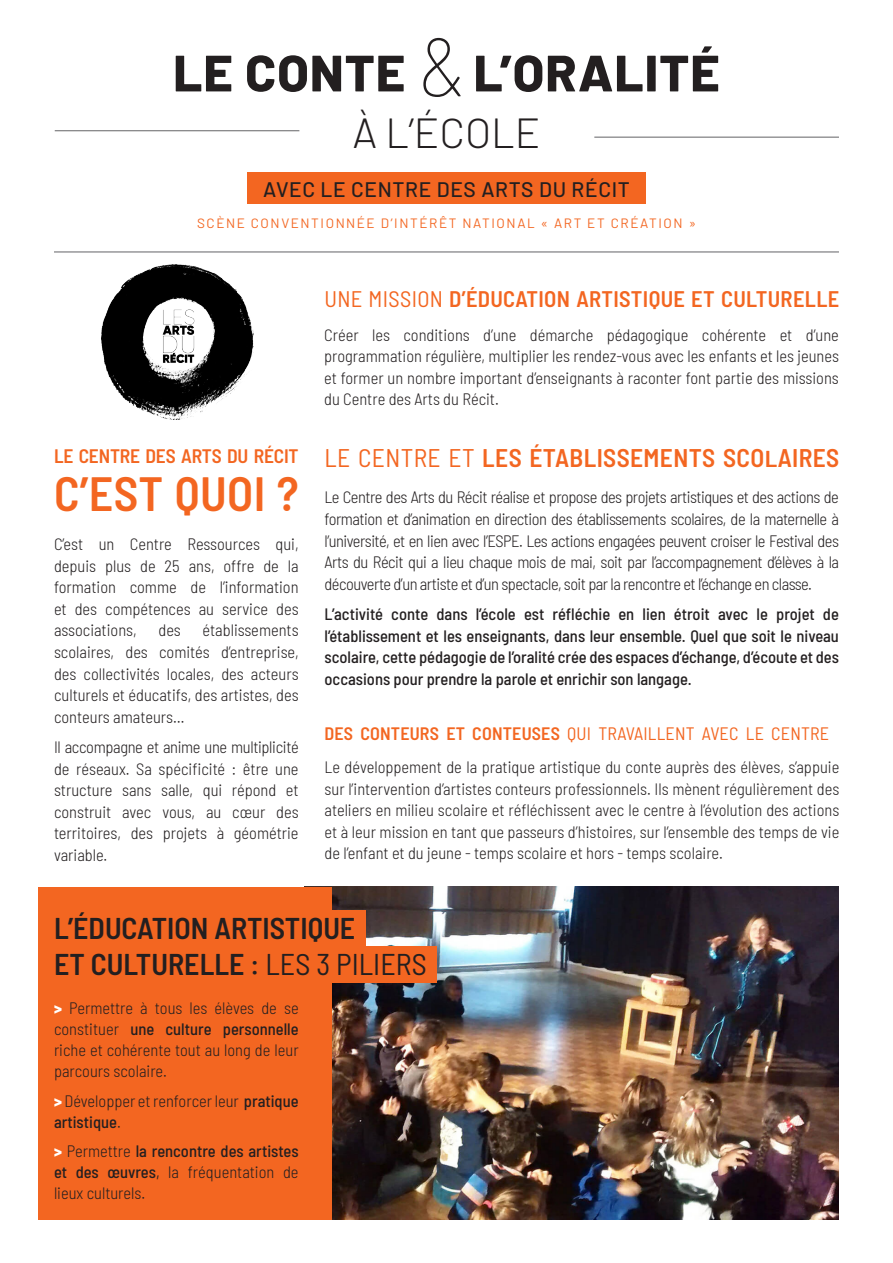
<style>
.page{position:relative;width:893px;height:1263px;background:#fff}
.page>*{position:absolute;margin:0;border:0;box-sizing:border-box;transform-origin:0 0}
.t1{font:100 semi-condensed 82.5px "Barlow";color:#231f20}
.t2{font:800 51px "Barlow";letter-spacing:.02em;color:#231f20}
.t3{font:600 semi-condensed 48px "Barlow";letter-spacing:.01em;color:#f36621}
.t4{font:300 42px "Barlow";color:#231f20}
.t5{font:600 semi-condensed 30px/36px "Barlow";color:#231f20}
.t6{font:600 semi-condensed 25.5px "Barlow";letter-spacing:.015em;color:#f36621}
.t7{font:600 semi-condensed 22.5px "Barlow";letter-spacing:.015em;color:#f36621}
.t8{font:500 21px "Barlow";letter-spacing:.03em;color:#231f20}
.t9{font:600 semi-condensed 19.5px "Barlow";letter-spacing:-.01em;color:#f36621}
.t10{font:semi-condensed 18px "Barlow";letter-spacing:.01em;color:#f36621}
.t11{font:300 semi-condensed 16.5px/21.6px "Barlow";color:#231f20;text-align:justify}
.t12{font:500 semi-condensed 16.5px/21.6px "Barlow";color:#231f20;text-align:justify}
.t13{font:13.5px "Barlow";letter-spacing:.12em;color:#f36621}
.s1{font-weight:400}
.s2{font-size:22.95px}
.s3{font-weight:600}
.s4{font-weight:500}
.s5{font-weight:800;font-stretch:normal;color:#fff}
</style>
<div class="page">
<img style="left:305px;top:886px;width:534px;height:333px">
<div style="left:38px;top:887px;width:294px;height:332px;background:#f36621"></div>
<img style="left:102px;top:265px;width:151px;height:154px">
<div style="left:247px;top:172px;width:399px;height:32px;background:#f36621"></div>
<hr style="left:54px;top:252px;width:785px;height:1px;background:#636366">
<hr style="left:55px;top:130px;width:244px;height:1px;background:#636366">
<hr style="left:594px;top:137px;width:245px;height:1px;background:#636366">
<div style="left:50px;top:946px;width:387px;height:37px;background:#f36621"></div>
<div style="left:50px;top:910px;width:316px;height:37px;background:#f36621"></div>
<p class="t1" style="left:419px;top:8px;width:48px">&amp;</p>
<p class="t2" style="left:173px;top:35px;width:233px">LE CONTE</p>
<p class="t2" style="left:474px;top:35px;width:248px">L’ORALITÉ</p>
<p class="t4" style="left:352px;top:103px;width:190px">À L’ÉCOLE</p>
<p class="t8" style="left:263px;top:174px;width:368px">AVEC LE CENTRE DES ARTS DU RÉCIT</p>
<p class="t13" style="left:197px;top:213px;width:500px">SCÈNE CONVENTIONNÉE D’INTÉRÊT NATIONAL « ART ET CRÉATION »</p>
<p class="t7" style="left:325px;top:282px;width:516px"><span class="s1">UNE MISSION</span> D’ÉDUCATION ARTISTIQUE ET CULTURELLE</p>
<p class="t9" style="left:54px;top:442px;width:246px">LE CENTRE DES ARTS DU RÉCIT</p>
<p class="t3" style="left:54px;top:459px;width:246px">C’EST QUOI ?</p>
<p class="t11" style="left:54px;top:532px;width:246px">C’est un Centre Ressources qui, depuis plus de 25 ans, offre de la formation comme de l’information et des compétences au service des associations,</p>
<p class="t11" style="left:54px;top:618px;width:246px;text-indent:149px">établissements scolaires, des comités d’entreprise, des collectivités locales, des acteurs culturels et éducatifs, des artistes, des conteurs amateurs…</p>
<p class="t11" style="left:54px;top:735px;width:246px">Il accompagne et anime une multiplicité de réseaux. Sa spécificité : être une structure sans salle, qui répond et construit avec vous, au cœur des territoires, des projets à géométrie variable.</p>
<p class="t11" style="left:158px;top:618px;width:24px">des</p>
<p class="t11" style="left:324px;top:323px;width:516px">Créer les conditions d’une démarche pédagogique cohérente et d’une programmation régulière, multiplier les rendez-vous avec les enfants et les jeunes et former un nombre important d’enseignants à raconter font partie des missions du Centre des Arts du Récit.</p>
<p class="t6" style="left:325px;top:440px;width:516px"><span class="s1">LE CENTRE ET</span> LES ÉTABLISSEMENTS SCO<span class="s2">L</span>AIRES</p>
<p class="t11" style="left:325px;top:485px;width:516px">Le Centre des Arts du Récit réalise et propose des projets artistiques et des actions de formation et d’animation en direction des établissements scolaires, de la maternelle à l’université, et en lien avec l’ESPE. Les actions engagées peuvent croiser le Festival des Arts du Récit qui a lieu chaque mois de mai, soit par l’accompagnement d’élèves à la découverte d’un artiste et d’un spectacle, soit par la rencontre et l’échange en classe.</p>
<p class="t12" style="left:325px;top:602px;width:516px">L’activité conte dans l’école est réfléchie en lien étroit avec le projet de l’établissement et les enseignants, dans leur ensemble. Quel que soit le niveau scolaire, cette pédagogie de l’oralité crée des espaces d’échange, d’écoute et des occasions pour prendre la parole et enrichir son langage.</p>
<p class="t10" style="left:325px;top:720px;width:506px"><span class="s3">DES CONTEURS ET CONTEUSES</span> QUI TRAVAILLENT AVEC LE CENTRE</p>
<p class="t11" style="left:325px;top:755px;width:516px">Le développement de la pratique artistique du conte auprès des élèves, s’appuie sur l’intervention d’artistes conteurs professionnels. Ils mènent régulièrement des ateliers en milieu scolaire et réfléchissent avec le centre à l’évolution des actions et à leur mission en tant que passeurs d’histoires, sur l’ensemble des temps de vie de l’enfant et du jeune - temps scolaire et hors - temps scolaire.</p>
<p class="t5" style="left:54px;top:908px;width:374px">L’ÉDUCATION ARTISTIQUE<br>ET CULTURELLE <span class="s4">:</span> <span class="s1">LES 3 PILIERS</span></p>
<p class="t11" style="left:54px;top:997px;width:246px;line-height:21px"><span class="s5">&gt;</span> Permettre à tous les élèves de se constituer <span class="s4">une culture personnelle </span>riche et cohérente tout au long de leur parcours scolaire.</p>
<p class="t11" style="left:54px;top:1089px;width:246px;line-height:21px"><span class="s5">&gt;</span> Développer et renforcer leur <span class="s4">pratique artistique</span>.</p>
<p class="t11" style="left:54px;top:1140px;width:246px;line-height:21px"><span class="s5">&gt;</span> Permettre <span class="s4">la rencontre des artistes et des œuvres</span><span class="s1">,</span> la fréquentation de lieux culturels.</p>
</div>
